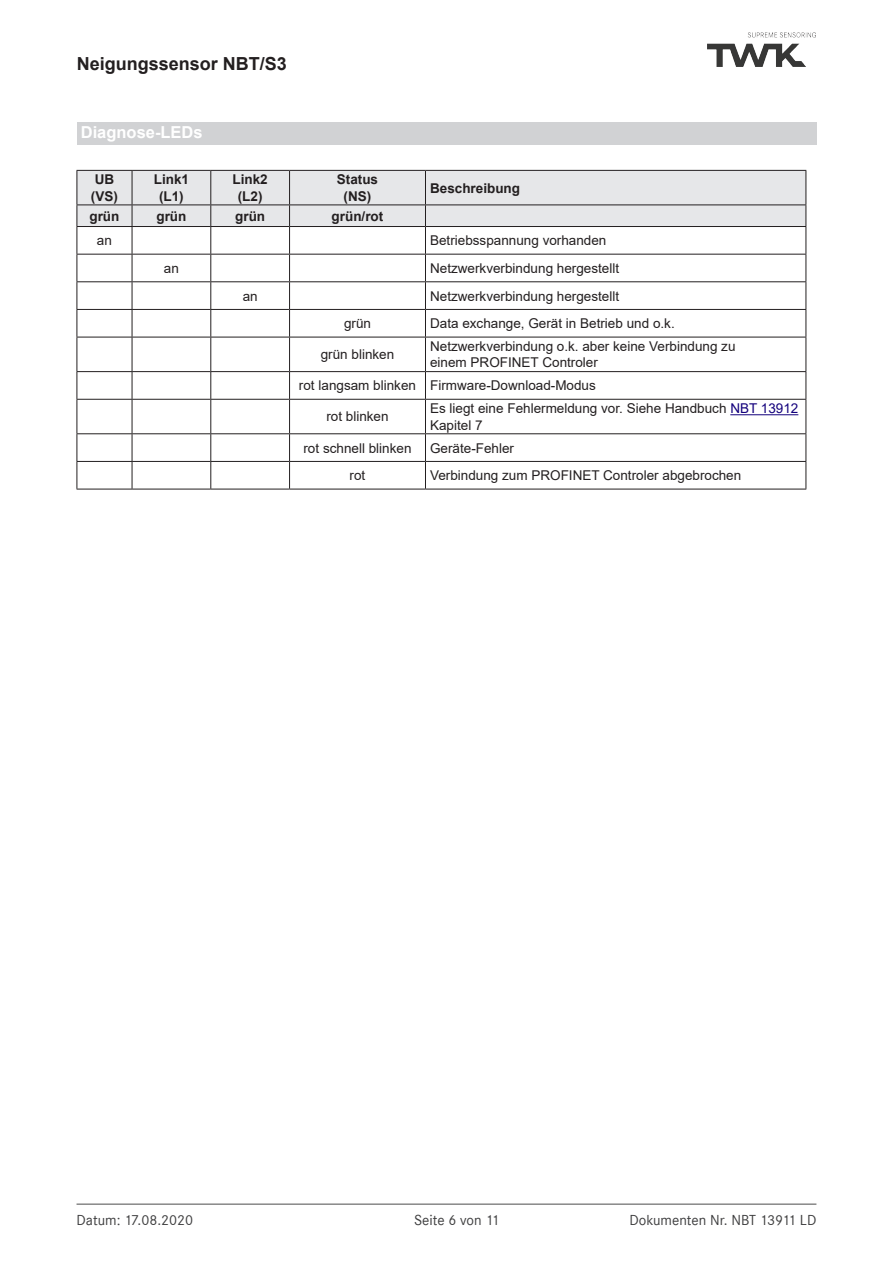
<style>
.page{position:relative;width:893px;height:1263px;background:#fff}
.page>*{position:absolute;margin:0;border:0;box-sizing:border-box;transform-origin:0 0}
.t1{font:700 18px "Arial";color:#231f20}
.t2{font:700 16.5px "Arial";color:#fff}
.t3{font:15px "Corporate S";color:#3e3e3f}
.t4{font:13.5px/16.2px "Arial";color:#231f20}
.t5{font:700 13.5px/16.2px "Arial";color:#231f20;text-align:center}
.s1{color:#13017c}
</style>
<div class="page">
<hr style="left:77px;top:1203px;width:739px;height:2px;background:#878787">
<img style="left:707px;top:33px;width:108px;height:33px">
<svg style="left:77px;top:170px;width:730px;height:167px"></svg>
<hr style="left:77px;top:337px;width:55px;height:1px;background:#231f20">
<hr style="left:77px;top:337px;width:1px;height:34px;background:#231f20">
<hr style="left:132px;top:337px;width:79px;height:1px;background:#231f20">
<hr style="left:132px;top:337px;width:1px;height:34px;background:#231f20">
<hr style="left:211px;top:337px;width:79px;height:1px;background:#231f20">
<hr style="left:210px;top:337px;width:1px;height:34px;background:#231f20">
<hr style="left:290px;top:337px;width:135px;height:1px;background:#231f20">
<hr style="left:289px;top:337px;width:1px;height:34px;background:#231f20">
<hr style="left:425px;top:337px;width:381px;height:1px;background:#231f20">
<hr style="left:425px;top:337px;width:1px;height:34px;background:#231f20">
<hr style="left:806px;top:337px;width:1px;height:34px;background:#231f20">
<hr style="left:77px;top:371px;width:55px;height:1px;background:#231f20">
<svg style="left:77px;top:372px;width:1px;height:27px"></svg>
<hr style="left:132px;top:371px;width:79px;height:1px;background:#231f20">
<svg style="left:132px;top:372px;width:1px;height:27px"></svg>
<hr style="left:211px;top:371px;width:79px;height:1px;background:#231f20">
<svg style="left:210px;top:372px;width:1px;height:27px"></svg>
<hr style="left:290px;top:371px;width:135px;height:1px;background:#231f20">
<svg style="left:289px;top:372px;width:1px;height:27px"></svg>
<hr style="left:425px;top:371px;width:381px;height:1px;background:#231f20">
<svg style="left:425px;top:372px;width:1px;height:27px"></svg>
<svg style="left:806px;top:372px;width:1px;height:27px"></svg>
<hr style="left:77px;top:399px;width:55px;height:1px;background:#231f20">
<hr style="left:77px;top:400px;width:1px;height:33px;background:#231f20">
<hr style="left:132px;top:399px;width:79px;height:1px;background:#231f20">
<hr style="left:132px;top:400px;width:1px;height:33px;background:#231f20">
<hr style="left:211px;top:399px;width:79px;height:1px;background:#231f20">
<hr style="left:210px;top:400px;width:1px;height:33px;background:#231f20">
<hr style="left:290px;top:399px;width:135px;height:1px;background:#231f20">
<hr style="left:289px;top:400px;width:1px;height:33px;background:#231f20">
<hr style="left:425px;top:399px;width:381px;height:1px;background:#231f20">
<hr style="left:425px;top:400px;width:1px;height:33px;background:#231f20">
<hr style="left:806px;top:400px;width:1px;height:33px;background:#231f20">
<hr style="left:77px;top:433px;width:55px;height:1px;background:#231f20">
<hr style="left:132px;top:433px;width:79px;height:1px;background:#231f20">
<hr style="left:211px;top:433px;width:79px;height:1px;background:#231f20">
<hr style="left:290px;top:433px;width:135px;height:1px;background:#231f20">
<hr style="left:425px;top:433px;width:381px;height:1px;background:#231f20">
<hr style="left:77px;top:461px;width:55px;height:1px;background:#231f20">
<svg style="left:77px;top:434px;width:1px;height:55px"></svg>
<hr style="left:132px;top:461px;width:79px;height:1px;background:#231f20">
<svg style="left:132px;top:434px;width:1px;height:55px"></svg>
<hr style="left:211px;top:461px;width:79px;height:1px;background:#231f20">
<svg style="left:210px;top:434px;width:1px;height:55px"></svg>
<hr style="left:290px;top:461px;width:135px;height:1px;background:#231f20">
<svg style="left:289px;top:434px;width:1px;height:55px"></svg>
<hr style="left:425px;top:461px;width:381px;height:1px;background:#231f20">
<svg style="left:425px;top:434px;width:1px;height:55px"></svg>
<svg style="left:806px;top:434px;width:1px;height:55px"></svg>
<hr style="left:77px;top:489px;width:55px;height:1px;background:#231f20">
<hr style="left:132px;top:489px;width:79px;height:1px;background:#231f20">
<hr style="left:211px;top:489px;width:79px;height:1px;background:#231f20">
<hr style="left:290px;top:489px;width:135px;height:1px;background:#231f20">
<hr style="left:425px;top:489px;width:381px;height:1px;background:#231f20">
<hr style="left:730px;top:414px;width:68px;height:1px;background:#13017c">
<div style="left:77px;top:122px;width:739px;height:22px;background:#d1d2d4"></div>
<h1 class="t1" style="left:77px;top:51px;width:212px">Neigungssensor NBT/S3</h1>
<p class="t2" style="left:81px;top:120px;width:123px">Diagnose-LEDs</p>
<p class="t5" style="left:91px;top:172px;width:28px;text-align:left">UB (VS)</p>
<p class="t5" style="left:154px;top:172px;width:37px">Link1 (L1)</p>
<p class="t5" style="left:233px;top:172px;width:37px">Link2 (L2)</p>
<p class="t5" style="left:337px;top:172px;width:43px">Status (NS)</p>
<p class="t5" style="left:430px;top:180px;width:92px">Beschreibung</p>
<p class="t5" style="left:89px;top:208px;width:31px">grün</p>
<p class="t5" style="left:156px;top:208px;width:31px">grün</p>
<p class="t5" style="left:235px;top:208px;width:31px">grün</p>
<p class="t5" style="left:332px;top:208px;width:53px">grün/rot</p>
<p class="t4" style="left:97px;top:232px;width:17px">an</p>
<p class="t4" style="left:430px;top:232px;width:178px">Betriebsspannung vorhanden</p>
<p class="t4" style="left:164px;top:260px;width:17px">an</p>
<p class="t4" style="left:430px;top:260px;width:191px">Netzwerkverbindung hergestellt</p>
<p class="t4" style="left:243px;top:288px;width:17px">an</p>
<p class="t4" style="left:430px;top:288px;width:191px">Netzwerkverbindung hergestellt</p>
<p class="t4" style="left:344px;top:315px;width:29px">grün</p>
<p class="t4" style="left:430px;top:315px;width:246px">Data exchange, Gerät in Betrieb und o.k.</p>
<p class="t4" style="left:321px;top:346px;width:75px">grün blinken</p>
<p class="t4" style="left:430px;top:338px;width:307px">Netzwerkverbindung o.k. aber keine Verbindung zu</p>
<p class="t4" style="left:430px;top:354px;width:169px">einem PROFINET Controler</p>
<p class="t4" style="left:299px;top:377px;width:119px">rot langsam blinken</p>
<p class="t4" style="left:430px;top:377px;width:167px">Firmware-Download-Modus</p>
<p class="t4" style="left:326px;top:408px;width:64px">rot blinken</p>
<p class="t4" style="left:430px;top:400px;width:370px">Es liegt eine Fehlermeldung vor. Siehe Handbuch <span class="s1">NBT 13912<br></span>Kapitel 7</p>
<p class="t4" style="left:303px;top:440px;width:110px">rot schnell blinken</p>
<p class="t4" style="left:430px;top:440px;width:86px">Geräte-Fehler</p>
<p class="t4" style="left:350px;top:467px;width:17px">rot</p>
<p class="t4" style="left:430px;top:467px;width:313px">Verbindung zum PROFINET Controler abgebrochen</p>
<p class="t3" style="left:77px;top:1211px;width:118px">Datum: 17.08.2020</p>
<p class="t3" style="left:414px;top:1211px;width:87px">Seite 6 von 11</p>
<p class="t3" style="left:629px;top:1211px;width:189px">Dokumenten Nr. NBT 13911 LD</p>
</div>
